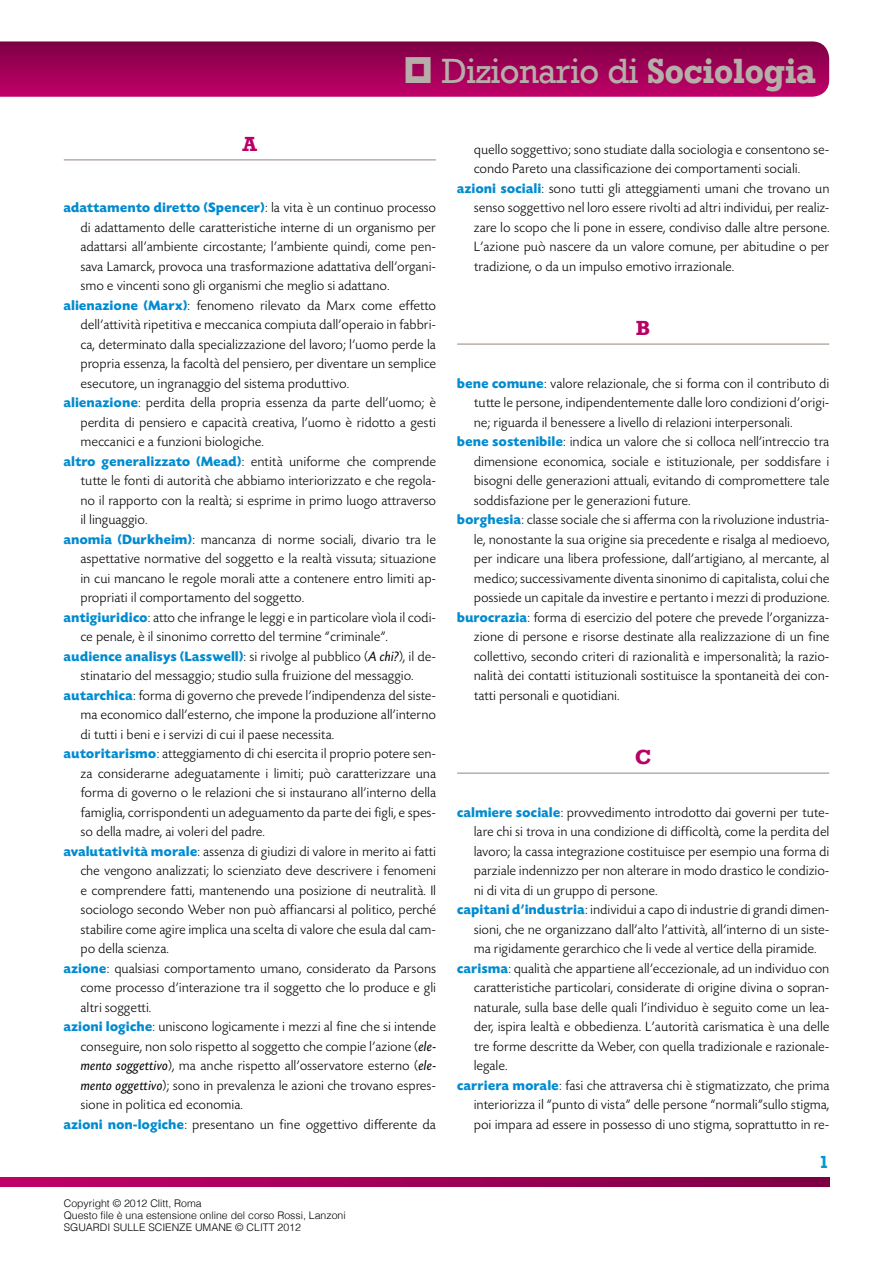
<style>
.page{position:relative;width:893px;height:1263px;background:#fff}
.page>*{position:absolute;margin:0;border:0;box-sizing:border-box;transform-origin:0 0}
.titolo_1{font:36px "Rockwell";letter-spacing:-.02em;color:#b6aea9;scale:.96 1}
.titolo_2{font:700 21px "Rockwell";color:#b90065}
.Normale{font:700 18px "Rockwell";color:#009bd4}
.TESTO_BASE{font:300 14.25px/19.5px "Today SH";letter-spacing:.04em;color:#000;text-align:justify}
.t1{font:300 10.5px "Helvetica";color:#000}
.s1{font-weight:700}
.s2{font-weight:700;color:#008bd0}
.s3{font-weight:400;font-style:italic}
</style>
<div class="page">
<svg style="left:0;top:41px;width:829px;height:56px;background:#a00358"></svg>
<svg style="left:0;top:1178px;width:829px;height:8px;background:#9e0056"></svg>
<hr style="left:64px;top:159px;width:372px;height:2px;background:#b6aea9">
<hr style="left:457px;top:343px;width:372px;height:2px;background:#b6aea9">
<hr style="left:457px;top:772px;width:372px;height:2px;background:#b6aea9">
<svg style="left:406px;top:57px;width:25px;height:26px"></svg>
<p class="titolo_1" style="left:442px;top:50px;width:391px">Dizionario di <span class="s1">Sociologia</span></p>
<p class="titolo_2" style="left:242px;top:131px;width:16px">A</p>
<p class="TESTO_BASE" style="left:81px;top:198px;width:357px;text-indent:-17px"><span class="s2">adattamento diretto (Spencer)</span>: la vita è un continuo processo di adattamento delle caratteristiche interne di un organismo per adattarsi all’ambiente circostante; l’ambiente quindi, come pen&shy;sava Lamarck, provoca una trasformazione adattativa dell’organi&shy;smo e vincenti sono gli organismi che meglio si adattano.</p>
<p class="TESTO_BASE" style="left:81px;top:296px;width:357px;text-indent:-17px"><span class="s2">alienazione (Marx)</span>: fenomeno rilevato da Marx come effetto dell’attività ripetitiva e meccanica compiuta dall’operaio in fabbri&shy;ca, determinato dalla specializzazione del lavoro; l’uomo perde la propria essenza, la facoltà del pensiero, per diventare un semplice esecutore, un ingranaggio del sistema produttivo.</p>
<p class="TESTO_BASE" style="left:81px;top:393px;width:357px;text-indent:-17px"><span class="s2">alienazione</span>: perdita della propria essenza da parte dell’uomo; è perdita di pensiero e capacità creativa, l’uomo è ridotto a gesti meccanici e a funzioni biologiche.</p>
<p class="TESTO_BASE" style="left:81px;top:452px;width:357px;text-indent:-17px"><span class="s2">altro generalizzato (Mead)</span>: entità uniforme che comprende tutte le fonti di autorità che abbiamo interiorizzato e che regola&shy;no il rapporto con la realtà; si esprime in primo luogo attraverso il linguaggio.</p>
<p class="TESTO_BASE" style="left:81px;top:530px;width:357px;text-indent:-17px"><span class="s2">anomia (Durkheim)</span>: mancanza di norme sociali, divario tra le aspettative normative del soggetto e la realtà vissuta; situazione in cui mancano le regole morali atte a contenere entro limiti ap&shy;propriati il comportamento del soggetto.</p>
<p class="TESTO_BASE" style="left:81px;top:608px;width:357px;text-indent:-17px"><span class="s2">antigiuridico</span>: atto che infrange le leggi e in particolare vìola il codi&shy;ce penale, è il sinonimo corretto del termine “criminale”.</p>
<p class="TESTO_BASE" style="left:64px;top:647px;width:374px;text-align:center"><span class="s2">audience analisys (Lasswell)</span>: si rivolge al pubblico (<span class="s3">A chi?</span>), il de&shy;stinatario del messaggio; studio sulla fruizione del messaggio.</p>
<p class="TESTO_BASE" style="left:81px;top:686px;width:357px;text-indent:-17px"><span class="s2">autarchica</span>: forma di governo che prevede l’indipendenza del siste&shy;ma economico dall’esterno, che impone la produzione all’interno di tutti i beni e i servizi di cui il paese necessita.</p>
<p class="TESTO_BASE" style="left:81px;top:744px;width:357px;text-indent:-17px"><span class="s2">autoritarismo</span>: atteggiamento di chi esercita il proprio potere sen&shy;za considerarne adeguatamente i limiti; può caratterizzare una forma di governo o le relazioni che si instaurano all’interno della famiglia, corrispondenti un adeguamento da parte dei figli, e spes&shy;so della madre, ai voleri del padre.</p>
<p class="TESTO_BASE" style="left:81px;top:842px;width:357px;text-indent:-17px"><span class="s2">avalutatività morale</span>: assenza di giudizi di valore in merito ai fatti che vengono analizzati; lo scienziato deve descrivere i fenomeni e comprendere fatti, mantenendo una posizione di neutralità. Il sociologo secondo Weber non può affiancarsi al politico, perché stabilire come agire implica una scelta di valore che esula dal cam&shy;po della scienza.</p>
<p class="TESTO_BASE" style="left:81px;top:959px;width:357px;text-indent:-17px"><span class="s2">azione</span>: qualsiasi comportamento umano, considerato da Parsons come processo d’interazione tra il soggetto che lo produce e gli altri soggetti.</p>
<p class="TESTO_BASE" style="left:81px;top:1017px;width:357px;text-indent:-17px"><span class="s2">azioni logiche</span>: uniscono logicamente i mezzi al fine che si intende conseguire, non solo rispetto al soggetto che compie l’azione (<span class="s3">ele&shy;mento soggettivo</span>), ma anche rispetto all’osservatore esterno (<span class="s3">ele&shy;mento oggettivo</span>); sono in prevalenza le azioni che trovano espres&shy;sione in politica ed economia.</p>
<p class="TESTO_BASE" style="left:64px;top:1115px;width:374px"><span class="s2">azioni non-logiche</span>: presentano un fine oggettivo differente da</p>
<p class="t1" style="left:64px;top:1196px;width:139px">Copyright © 2012 Clitt, Roma</p>
<p class="t1" style="left:64px;top:1208px;width:283px">Questo file è una estensione online del corso Rossi, Lanzoni</p>
<p class="t1" style="left:64px;top:1220px;width:239px">SGUARDI SULLE SCIENZE UMANE © CLITT 2012</p>
<p class="TESTO_BASE" style="left:474px;top:140px;width:357px">quello soggettivo; sono studiate dalla sociologia e consentono se&shy;condo Pareto una classificazione dei comportamenti sociali.</p>
<p class="TESTO_BASE" style="left:474px;top:179px;width:357px;text-indent:-17px"><span class="s2">azioni sociali</span>: sono tutti gli atteggiamenti umani che trovano un senso soggettivo nel loro essere rivolti ad altri individui, per realiz&shy;zare lo scopo che li pone in essere, condiviso dalle altre persone.<br>L’azione può nascere da un valore comune, per abitudine o per tradizione, o da un impulso emotivo irrazionale.</p>
<p class="titolo_2" style="left:636px;top:315px;width:16px">B</p>
<p class="TESTO_BASE" style="left:474px;top:374px;width:357px;text-indent:-17px"><span class="s2">bene comune</span>: valore relazionale, che si forma con il contributo di tutte le persone, indipendentemente dalle loro condizioni d’origi&shy;ne; riguarda il benessere a livello di relazioni interpersonali.</p>
<p class="TESTO_BASE" style="left:474px;top:432px;width:357px;text-indent:-17px"><span class="s2">bene sostenibile</span>: indica un valore che si colloca nell’intreccio tra dimensione economica, sociale e istituzionale, per soddisfare i bisogni delle generazioni attuali, evitando di compromettere tale soddisfazione per le generazioni future.</p>
<p class="TESTO_BASE" style="left:474px;top:510px;width:357px;text-indent:-17px"><span class="s2">borghesia</span>: classe sociale che si afferma con la rivoluzione industria&shy;le, nonostante la sua origine sia precedente e risalga al medioevo, per indicare una libera professione, dall’artigiano, al mercante, al medico; successivamente diventa sinonimo di capitalista, colui che possiede un capitale da investire e pertanto i mezzi di produzione.</p>
<p class="TESTO_BASE" style="left:474px;top:608px;width:357px;text-indent:-17px"><span class="s2">burocrazia</span>: forma di esercizio del potere che prevede l’organizza&shy;zione di persone e risorse destinate alla realizzazione di un fine collettivo, secondo criteri di razionalità e impersonalità; la razio&shy;nalità dei contatti istituzionali sostituisce la spontaneità dei con&shy;tatti personali e quotidiani.</p>
<p class="titolo_2" style="left:635px;top:744px;width:18px">C</p>
<p class="TESTO_BASE" style="left:474px;top:803px;width:357px;text-indent:-17px"><span class="s2">calmiere sociale</span>: provvedimento introdotto dai governi per tute&shy;lare chi si trova in una condizione di difficoltà, come la perdita del lavoro; la cassa integrazione costituisce per esempio una forma di parziale indennizzo per non alterare in modo drastico le condizio&shy;ni di vita di un gruppo di persone.</p>
<p class="TESTO_BASE" style="left:474px;top:900px;width:357px;text-indent:-17px"><span class="s2">capitani d’industria</span>: individui a capo di industrie di grandi dimen&shy;sioni, che ne organizzano dall’alto l’attività, all’interno di un siste&shy;ma rigidamente gerarchico che li vede al vertice della piramide.</p>
<p class="TESTO_BASE" style="left:474px;top:959px;width:357px;text-indent:-17px"><span class="s2">carisma</span>: qualità che appartiene all’eccezionale, ad un individuo con caratteristiche particolari, considerate di origine divina o sopran&shy;naturale, sulla base delle quali l’individuo è seguito come un lea&shy;der, ispira lealtà e obbedienza. L’autorità carismatica è una delle tre forme descritte da Weber, con quella tradizionale e razionale&shy;legale.</p>
<p class="TESTO_BASE" style="left:474px;top:1076px;width:357px;text-indent:-17px"><span class="s2">carriera morale</span>: fasi che attraversa chi è stigmatizzato, che prima interiorizza il “punto di vista” delle persone “normali”sullo stigma, poi impara ad essere in possesso di uno stigma, soprattutto in re-</p>
<p class="Normale" style="left:819px;top:1151px;width:11px">1</p>
</div>
